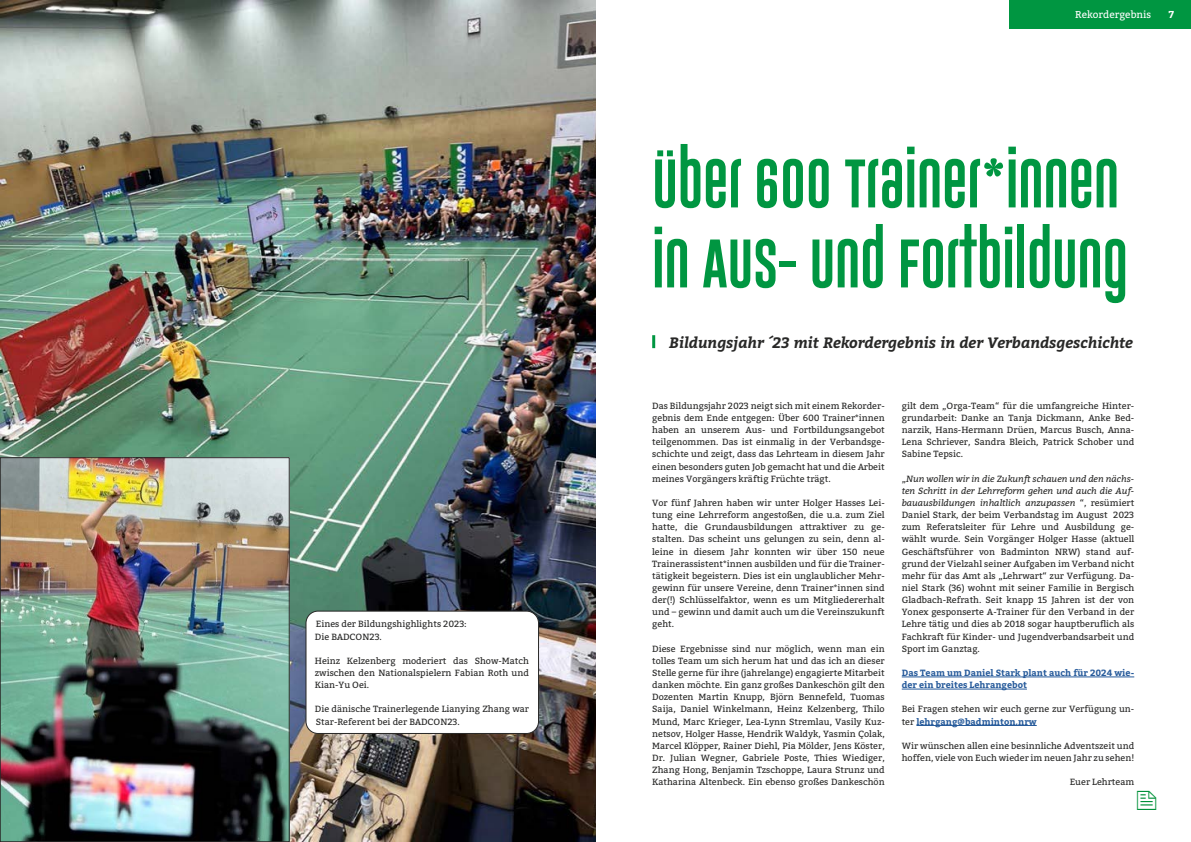
<style>
.page{position:relative;width:1191px;height:842px;background:#fff}
.page>*{position:absolute;margin:0;border:0;box-sizing:border-box;transform-origin:0 0}
.t1{font:50px/80px "Gobold Uplow";color:#009641}
.t2{font:italic 700 15px "Bitter";color:#282827}
.t3{font:10px "Bitter";color:#fff}
.t4{font:700 10px "Bitter";color:#fff}
.t5{font:9px/12.1px "Bitter";color:#282827;text-align:justify}
.t6{font:700 9px/12.1px "Bitter";color:#275b9b}
.s1{font-style:italic}
.s2{font-weight:700;color:#275b9b}
</style>
<div class="page">
<img style="left:0;top:0;width:595px;height:842px">
<img style="left:2px;top:459px;width:286px;height:381px">
<div style="left:0;top:457px;width:290px;height:385px;border:1px solid #282827"></div>
<svg style="left:652px;top:335px;width:3px;height:13px"></svg>
<hr style="left:901px;top:677px;width:233px;height:1px;background:#275b9b">
<hr style="left:901px;top:689px;width:126px;height:1px;background:#275b9b">
<hr style="left:916px;top:725px;width:120px;height:1px;background:#275b9b">
<div style="left:306px;top:611px;width:232px;height:122px;background:#fff;border-radius:12px"></div>
<div style="left:306px;top:611px;width:233px;height:123px;border:1px solid #282827;border-radius:12px"></div>
<div style="left:1009px;top:0;width:182px;height:28px;background:#009641"></div>
<p class="t5" style="left:315px;top:618px;width:153px">Eines der Bildungshighlights 2023:<br>Die BADCON23.</p>
<p class="t5" style="left:315px;top:655px;width:216px">Heinz Kelzenberg moderiert das Show-Match zwischen den Nationalspielern Fabian Roth und Kian-Yu Oei.</p>
<p class="t5" style="left:315px;top:703px;width:216px">Die dänische Trainerlegende Lianying Zhang war<br>Star-Referent bei der BADCON23.</p>
<p class="t3" style="left:1075px;top:8px;width:78px">Rekordergebnis</p>
<p class="t4" style="left:1168px;top:8px;width:7px">7</p>
<h1 class="t1" style="left:652px;top:143px;width:477px">ÜBER 600 TRAINER*INNEN<br>IN AUS- UND FORTBILDUNG</h1>
<h2 class="t2" style="left:669px;top:333px;width:465px">Bildungsjahr ´23 mit Rekordergebnis in der Verbandsgeschichte</h2>
<p class="t5" style="left:652px;top:400px;width:234px">Das Bildungsjahr 2023 neigt sich mit einem Rekorder&shy;gebnis dem Ende entgegen: Über 600 Trainer*innen haben an unserem Aus- und Fortbildungsangebot teilgenommen. Das ist einmalig in der Verbandsge&shy;schichte und zeigt, dass das Lehrteam in diesem Jahr einen besonders guten Job gemacht hat und die Arbeit meines Vorgängers kräftig Früchte trägt.</p>
<p class="t5" style="left:652px;top:497px;width:234px">Vor fünf Jahren haben wir unter Holger Hasses Lei&shy;tung eine Lehrreform angestoßen, die u.a. zum Ziel hatte, die Grundausbildungen attraktiver zu ge&shy;stalten. Das scheint uns gelungen zu sein, denn al&shy;leine in diesem Jahr konnten wir über 150 neue Trainerassistent*innen ausbilden und für die Trainer&shy;tätigkeit begeistern. Dies ist ein unglaublicher Mehr&shy;gewinn für unsere Vereine, denn Trainer*innen sind der(!) Schlüsselfaktor, wenn es um Mitgliedererhalt und – gewinn und damit auch um die Vereinszukunft geht.</p>
<p class="t5" style="left:652px;top:643px;width:234px">Diese Ergebnisse sind nur möglich, wenn man ein tolles Team um sich herum hat und das ich an dieser Stelle gerne für ihre (jahrelange) engagierte Mitarbeit danken möchte. Ein ganz großes Dankeschön gilt den Dozenten Martin Knupp, Björn Bennefeld, Tuomas Saija, Daniel Winkelmann, Heinz Kelzenberg, Thilo Mund, Marc Krieger, Lea-Lynn Stremlau, Vasily Kuz&shy;netsov, Holger Hasse, Hendrik Waldyk, Yasmin Çolak, Marcel Klöpper, Rainer Diehl, Pia Mölder, Jens Köster, Dr. Julian Wegner, Gabriele Poste, Thies Wiediger, Zhang Hong, Benjamin Tzschoppe, Laura Strunz und Katharina Altenbeck. Ein ebenso großes Dankeschön</p>
<p class="t5" style="left:901px;top:400px;width:234px">gilt dem „Orga-Team“ für die umfangreiche Hinter&shy;grundarbeit: Danke an Tanja Dickmann, Anke Bed&shy;narzik, Hans-Hermann Drüen, Marcus Busch, Anna-Lena Schriever, Sandra Bleich, Patrick Schober und Sabine Tepsic.</p>
<p class="t5" style="left:901px;top:473px;width:234px">„<span class="s1">Nun wollen wir in die Zukunft schauen und den nächs&shy;ten Schritt in der Lehrreform gehen und auch die Auf&shy;bauausbildungen inhaltlich anzupassen</span> “, resümiert Daniel Stark, der beim Verbandstag im August 2023 zum Referatsleiter für Lehre und Ausbildung ge&shy;wählt wurde. Sein Vorgänger Holger Hasse (aktuell Geschäftsführer von Badminton NRW) stand auf&shy;grund der Vielzahl seiner Aufgaben im Verband nicht mehr für das Amt als „Lehrwart“ zur Verfügung. Da&shy;niel Stark (36) wohnt mit seiner Familie in Bergisch Gladbach-Refrath. Seit knapp 15 Jahren ist der von Yonex gesponserte A-Trainer für den Verband in der Lehre tätig und dies ab 2018 sogar hauptberuflich als Fachkraft für Kinder- und Jugendverbandsarbeit und Sport im Ganztag.</p>
<p class="t6" style="left:901px;top:667px;width:234px">Das Team um Daniel Stark plant auch für 2024 wie&shy;der ein breites Lehrangebot</p>
<p class="t5" style="left:901px;top:703px;width:234px">Bei Fragen stehen wir euch gerne zur Verfügung un&shy;ter <span class="s2">lehrgang@badminton.nrw</span></p>
<p class="t5" style="left:901px;top:740px;width:234px">Wir wünschen allen eine besinnliche Adventszeit und hoffen, viele von Euch wieder im neuen Jahr zu sehen!</p>
<p class="t5" style="left:1069px;top:776px;width:66px">Euer Lehrteam</p>
</div>
